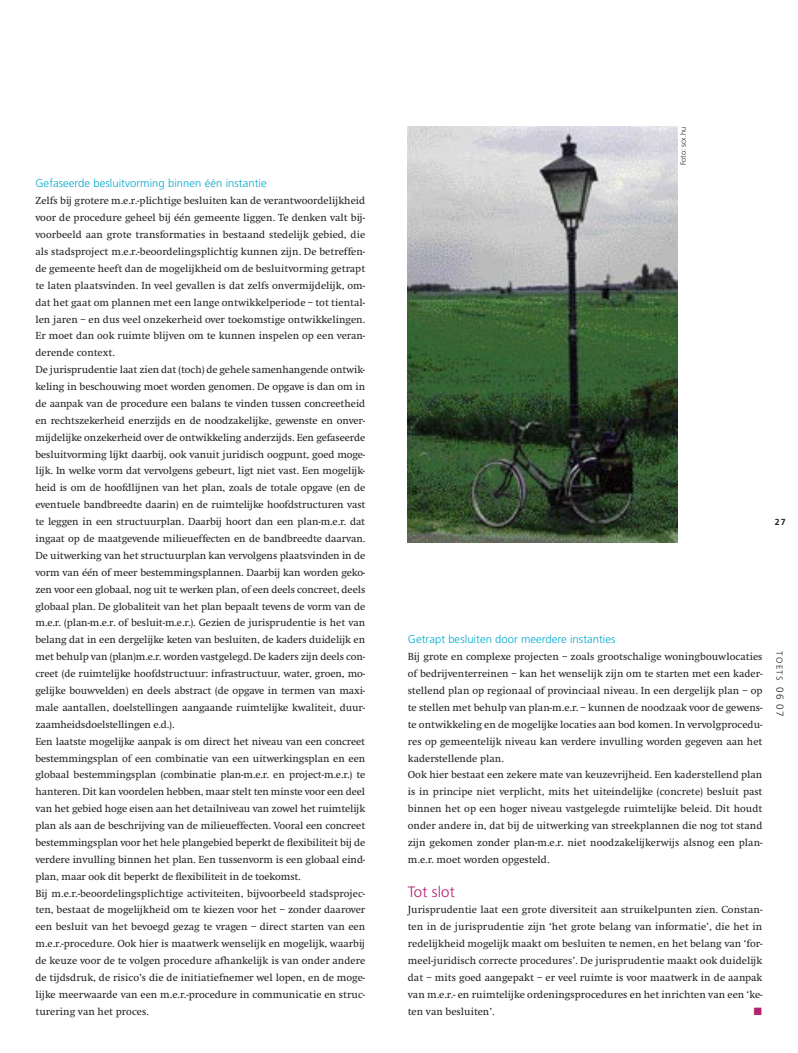
<style>
.page{position:relative;width:798px;height:1053px;background:#fff}
.page>*{position:absolute;margin:0;border:0;box-sizing:border-box;transform-origin:0 0}
._05_tussenkop{font:300 15px "Frutiger";letter-spacing:.01em;color:#b62270}
._21_subkop{font:300 11.25px "Frutiger";letter-spacing:.005em;color:#00abcd}
._22sub{font:300 11.25px "Frutiger";letter-spacing:.005em;color:#00abcd}
.Standaard{font:10.62px/16.9px "Swift";color:#231f20;text-align:justify}
._06_broodtekst{font:10.62px "Zapf Dingbats ITC";color:#b62270}
.t1{font:300 8.75px "Frutiger";letter-spacing:.14em;color:#231f20}
.t2{font:700 8.75px "Frutiger";color:#231f20}
._06_bijschrift{font:300 7.5px "Frutiger";color:#231f20}
.s1{font-size:10px}
</style>
<div class="page">
<img style="left:407px;top:126px;width:270px;height:416px">
<p class="_21_subkop" style="left:35px;top:177px;width:233px">Gefaseerde besluitvorming binnen één instantie</p>
<p class="Standaard" style="left:35px;top:192px;width:331px">Zelfs bij grotere m.e.r.-plichtige besluiten kan de verantwoordelijkheid voor de procedure geheel bij één gemeente liggen. Te denken valt bij&shy;voorbeeld aan grote transformaties in bestaand stedelijk gebied, die als stadsproject m.e.r.-beoordelingsplichtig kunnen zijn. De betreffen&shy;de gemeente heeft dan de mogelijkheid om de besluitvorming getrapt te laten plaatsvinden. In veel gevallen is dat zelfs onvermijdelijk, om&shy;dat het gaat om plannen met een lange ontwikkelperiode – tot tiental&shy;len jaren – en dus veel onzekerheid over toekomstige ontwikkelingen.<br>Er moet dan ook ruimte blijven om te kunnen inspelen op een veran&shy;derende context.</p>
<p class="Standaard" style="left:35px;top:361px;width:331px">De jurisprudentie laat zien dat (toch) de gehele samenhangende ontwik&shy;keling in beschouwing moet worden genomen. De opgave is dan om in de aanpak van de procedure een balans te vinden tussen concreetheid en rechtszekerheid enerzijds en de noodzakelijke, gewenste en onver&shy;mijdelijke onzekerheid over de ontwikkeling anderzijds. Een gefaseerde besluitvorming lijkt daarbij, ook vanuit juridisch oogpunt, goed moge&shy;lijk. In welke vorm dat vervolgens gebeurt, ligt niet vast. Een mogelijk&shy;heid is om de hoofdlijnen van het plan, zoals de totale opgave (en de eventuele bandbreedte daarin) en de ruimtelijke hoofdstructuren vast te leggen in een structuurplan. Daarbij hoort dan een plan-m.e.r. dat ingaat op de maatgevende milieueffecten en de bandbreedte daarvan.<br>De uitwerking van het structuurplan kan vervolgens plaatsvinden in de vorm van één of meer bestemmingsplannen. Daarbij kan worden geko&shy;zen voor een globaal, nog uit te werken plan, of een deels concreet, deels globaal plan. De globaliteit van het plan bepaalt tevens de vorm van de m.e.r. (plan-m.e.r. of besluit-m.e.r.). Gezien de jurisprudentie is het van belang dat in een dergelijke keten van besluiten, de kaders duidelijk en met behulp van (plan)m.e.r. worden vastgelegd. De kaders zijn deels con&shy;creet (de ruimtelijke hoofdstructuur: infrastructuur, water, groen, mo&shy;gelijke bouwvelden) en deels abstract (de opgave in termen van maxi&shy;male aantallen, doelstellingen aangaande ruimtelijke kwaliteit, duur&shy;zaamheidsdoelstellingen e.d.).</p>
<p class="Standaard" style="left:35px;top:732px;width:331px">Een laatste mogelijke aanpak is om direct het niveau van een concreet bestemmingsplan of een combinatie van een uitwerkingsplan en een globaal bestemmingsplan (combinatie plan-m.e.r. en project-m.e.r.) te hanteren. Dit kan voordelen hebben, maar stelt ten minste voor een deel van het gebied hoge eisen aan het detailniveau van zowel het ruimtelijk plan als aan de beschrijving van de milieueffecten. Vooral een concreet bestemmingsplan voor het hele plangebied beperkt de flexibiliteit bij de verdere invulling binnen het plan. Een tussenvorm is een globaal eind&shy;plan, maar ook dit beperkt de flexibiliteit in de toekomst.</p>
<p class="Standaard" style="left:35px;top:884px;width:331px">Bij m.e.r.-beoordelingsplichtige activiteiten, bijvoorbeeld stadsprojec&shy;ten, bestaat de mogelijkheid om te kiezen voor het – zonder daarover een besluit van het bevoegd gezag te vragen – direct starten van een m.e.r.-procedure. Ook hier is maatwerk wenselijk en mogelijk, waarbij de keuze voor de te volgen procedure afhankelijk is van onder andere de tijdsdruk, de risico’s die de initiatiefnemer wel lopen, en de moge&shy;lijke meerwaarde van een m.e.r.-procedure in communicatie en struc&shy;turering van het proces.</p>
<p class="_06_bijschrift" style="left:678px;top:167px;width:42px;rotate:-90deg">Foto: scx.hu</p>
<p class="t2" style="left:774px;top:517px;width:12px">27</p>
<p class="_22sub" style="left:407px;top:633px;width:209px">Getrapt besluiten door meerdere instanties</p>
<p class="Standaard" style="left:407px;top:648px;width:356px">Bij grote en complexe projecten – zoals grootschalige woningbouwlocaties of bedrijventerreinen – kan het wenselijk zijn om te starten met een kader&shy;stellend plan op regionaal of provinciaal niveau. In een dergelijk plan – op te stellen met behulp van plan-m.e.r. – kunnen de noodzaak voor de gewens&shy;te ontwikkeling en de mogelijke locaties aan bod komen. In vervolgprocedu&shy;res op gemeentelijk niveau kan verdere invulling worden gegeven aan het kaderstellende plan.</p>
<p class="Standaard" style="left:407px;top:766px;width:356px">Ook hier bestaat een zekere mate van keuzevrijheid. Een kaderstellend plan is in principe niet verplicht, mits het uiteindelijke (concrete) besluit past binnen het op een hoger niveau vastgelegde ruimtelijke beleid. Dit houdt onder andere in, dat bij de uitwerking van streekplannen die nog tot stand zijn gekomen zonder plan-m.e.r. niet noodzakelijkerwijs alsnog een plan&shy;m.e.r. moet worden opgesteld.</p>
<p class="_05_tussenkop" style="left:407px;top:882px;width:48px">Tot slot</p>
<p class="Standaard" style="left:407px;top:901px;width:356px">Jurisprudentie laat een grote diversiteit aan struikelpunten zien. Constan&shy;ten in de jurisprudentie zijn ‘het grote belang van informatie’, die het in redelijkheid mogelijk maakt om besluiten te nemen, en het belang van ‘for&shy;meel-juridisch correcte procedures’. De jurisprudentie maakt ook duidelijk dat – mits goed aangepakt – er veel ruimte is voor maatwerk in de aanpak van m.e.r.- en ruimtelijke ordeningsprocedures en het inrichten van een ‘ke&shy;ten van besluiten’.</p>
<p class="_06_broodtekst" style="left:753px;top:1006px;width:10px">■</p>
<p class="t1" style="left:784px;top:651px;width:67px;rotate:90deg">TOETS <span class="s1">06 07</span></p>
</div>
